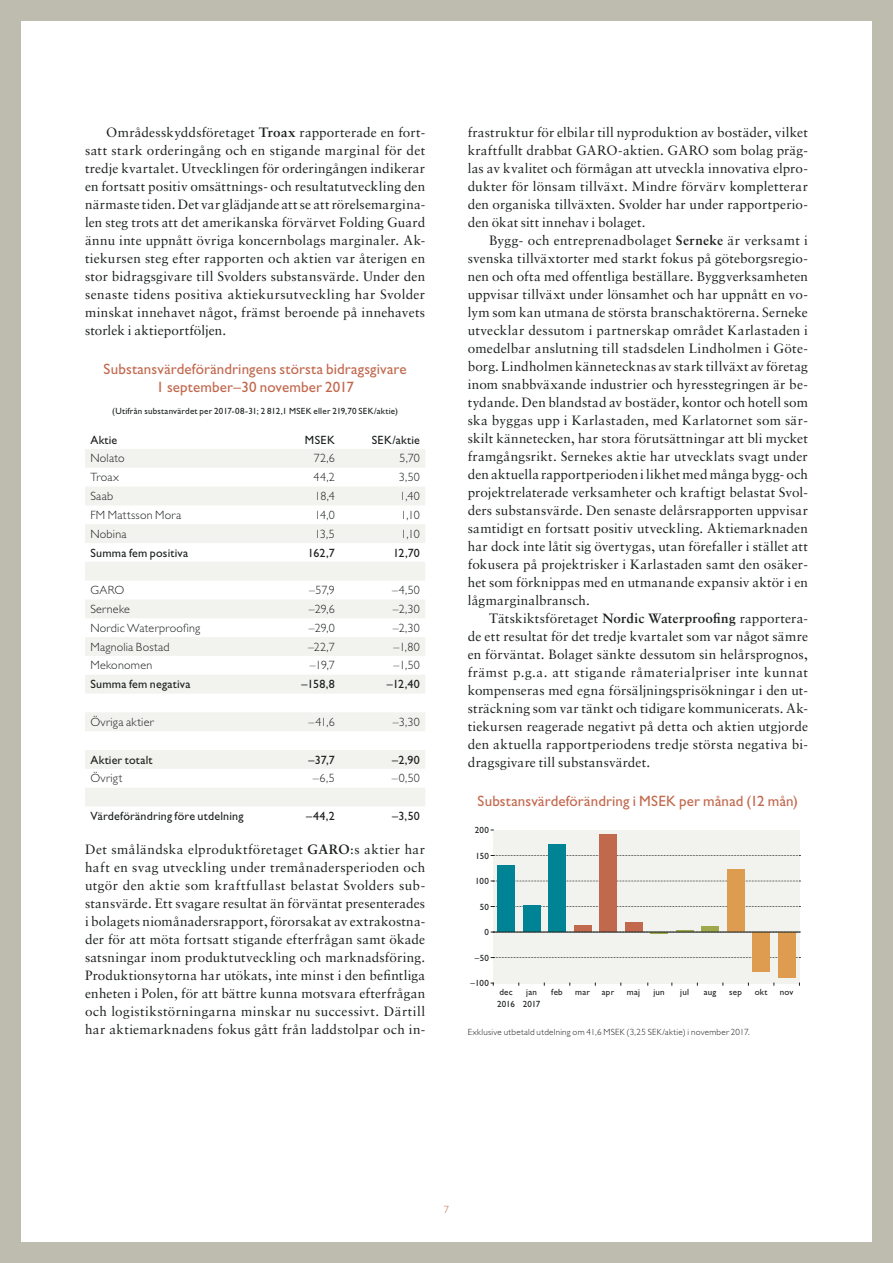
<style>
.page{position:relative;width:893px;height:1263px;background:#bdbcaf}
.page>*{position:absolute;margin:0;border:0;box-sizing:border-box;transform-origin:0 0}
.t1{font:15px/18px "Gill Sans Std";letter-spacing:.01em;color:#c2684d;text-align:center}
.t2{font:13.5px/18px "Sabon LT Std";letter-spacing:.02em;color:#1c211e;text-align:justify}
.t3{font:300 12px "Gill Sans Std";letter-spacing:.02em;color:#1c211e}
.t4{font:12px "Gill Sans Std";letter-spacing:.015em;color:#1c211e}
.t5{font:300 10.5px "Gill Sans Std";color:#c2684d}
.t6{font:9px "Gill Sans Std";letter-spacing:.025em;color:#1c211e}
.t7{font:300 9px "Gill Sans Std";letter-spacing:.03em;color:#1c211e}
.t8{font:9px "Gill Sans Std";letter-spacing:-.01em;color:#1c211e}
.s1{font-weight:700}
</style>
<div class="page">
<div style="left:21px;top:21px;width:851px;height:1221px;background:#fff"></div>
<svg style="left:85px;top:449px;width:340px;height:357px;fill:#f2f2ee"></svg>
<div style="left:493px;top:830px;width:306px;height:153px;background:#f2f2ee"></div>
<svg style="left:491px;top:855px;width:309px;height:1px"></svg>
<svg style="left:491px;top:881px;width:309px;height:1px"></svg>
<svg style="left:491px;top:906px;width:309px;height:1px"></svg>
<svg style="left:491px;top:957px;width:309px;height:1px"></svg>
<div style="left:497px;top:866px;width:17px;height:66px;background:#008394"></div>
<div style="left:523px;top:906px;width:17px;height:26px;background:#008394"></div>
<div style="left:549px;top:844px;width:17px;height:88px;background:#008394"></div>
<div style="left:574px;top:926px;width:17px;height:6px;background:#c2684d"></div>
<div style="left:600px;top:834px;width:17px;height:98px;background:#c2684d"></div>
<div style="left:625px;top:922px;width:17px;height:10px;background:#c2684d"></div>
<svg style="left:491px;top:930px;width:309px;height:4px"></svg>
<div style="left:702px;top:927px;width:17px;height:5px;background:#9fa84b"></div>
<div style="left:727px;top:869px;width:17px;height:63px;background:#de9c50"></div>
<div style="left:753px;top:932px;width:17px;height:39px;background:#de9c50"></div>
<div style="left:778px;top:932px;width:17px;height:46px;background:#de9c50"></div>
<hr style="left:493px;top:932px;width:306px;height:1px;background:#1c211e">
<p class="t2" style="left:85px;top:123px;width:342px;text-indent:21px">Områdesskyddsföretaget <span class="s1">Troax</span> rapporterade en fort&shy;satt stark orderingång och en stigande marginal för det tredje kvartalet. Utvecklingen för orderingången indikerar en fortsatt positiv omsättnings- och resultatutveckling den närmaste tiden. Det var glädjande att se att rörelsemargina&shy;len steg trots att det amerikanska förvärvet Folding Guard ännu inte uppnått övriga koncernbolags marginaler. Ak&shy;tiekursen steg efter rapporten och aktien var återigen en stor bidragsgivare till Svolders substansvärde. Under den senaste tidens positiva aktiekursutveckling har Svolder minskat innehavet något, främst beroende på innehavets storlek i aktieportföljen.</p>
<p class="t1" style="left:104px;top:360px;width:304px">Substansvärdeförändringens största bidragsgivare<br>1 september–30 november 2017</p>
<p class="t6" style="left:112px;top:406px;width:287px">(Utifrån substanvärdet per 2017-08-31; 2 812,1 MSEK eller 219,70 SEK/aktie)</p>
<p class="t4" style="left:90px;top:433px;width:29px">Aktie</p>
<p class="t4" style="left:305px;top:433px;width:31px">MSEK</p>
<p class="t4" style="left:372px;top:433px;width:50px">SEK/aktie</p>
<p class="t3" style="left:90px;top:452px;width:36px">Nolato</p>
<p class="t3" style="left:314px;top:452px;width:23px">72,6</p>
<p class="t3" style="left:399px;top:452px;width:22px">5,70</p>
<p class="t3" style="left:90px;top:470px;width:30px">Troax</p>
<p class="t3" style="left:314px;top:470px;width:23px">44,2</p>
<p class="t3" style="left:399px;top:470px;width:23px">3,50</p>
<p class="t3" style="left:90px;top:489px;width:24px">Saab</p>
<p class="t3" style="left:315px;top:489px;width:21px">18,4</p>
<p class="t3" style="left:400px;top:489px;width:22px">1,40</p>
<p class="t3" style="left:90px;top:508px;width:92px">FM Mattsson Mora</p>
<p class="t3" style="left:315px;top:508px;width:22px">14,0</p>
<p class="t3" style="left:401px;top:508px;width:21px">1,10</p>
<p class="t3" style="left:90px;top:527px;width:38px">Nobina</p>
<p class="t3" style="left:315px;top:527px;width:22px">13,5</p>
<p class="t3" style="left:401px;top:527px;width:21px">1,10</p>
<p class="t4" style="left:90px;top:546px;width:99px">Summa fem positiva</p>
<p class="t4" style="left:308px;top:546px;width:28px">162,7</p>
<p class="t4" style="left:393px;top:546px;width:28px">12,70</p>
<p class="t3" style="left:90px;top:583px;width:36px">GARO</p>
<p class="t3" style="left:309px;top:583px;width:27px">–57,9</p>
<p class="t3" style="left:392px;top:583px;width:29px">–4,50</p>
<p class="t3" style="left:90px;top:602px;width:41px">Serneke</p>
<p class="t3" style="left:309px;top:602px;width:27px">–29,6</p>
<p class="t3" style="left:393px;top:602px;width:29px">–2,30</p>
<p class="t3" style="left:90px;top:621px;width:112px">Nordic Waterproofing</p>
<p class="t3" style="left:309px;top:621px;width:27px">–29,0</p>
<p class="t3" style="left:393px;top:621px;width:29px">–2,30</p>
<p class="t3" style="left:90px;top:640px;width:81px">Magnolia Bostad</p>
<p class="t3" style="left:308px;top:640px;width:28px">–22,7</p>
<p class="t3" style="left:393px;top:640px;width:28px">–1,80</p>
<p class="t3" style="left:90px;top:659px;width:63px">Mekonomen</p>
<p class="t3" style="left:310px;top:659px;width:27px">–19,7</p>
<p class="t3" style="left:393px;top:659px;width:28px">–1,50</p>
<p class="t4" style="left:90px;top:677px;width:102px">Summa fem negativa</p>
<p class="t4" style="left:302px;top:677px;width:35px">–158,8</p>
<p class="t4" style="left:387px;top:677px;width:35px">–12,40</p>
<p class="t3" style="left:90px;top:715px;width:65px">Övriga aktier</p>
<p class="t3" style="left:308px;top:715px;width:28px">–41,6</p>
<p class="t3" style="left:393px;top:715px;width:28px">–3,30</p>
<p class="t4" style="left:90px;top:753px;width:64px">Aktier totalt</p>
<p class="t4" style="left:309px;top:753px;width:28px">–37,7</p>
<p class="t4" style="left:392px;top:753px;width:29px">–2,90</p>
<p class="t3" style="left:90px;top:771px;width:34px">Övrigt</p>
<p class="t3" style="left:313px;top:771px;width:24px">–6,5</p>
<p class="t3" style="left:392px;top:771px;width:30px">–0,50</p>
<p class="t4" style="left:90px;top:809px;width:155px">Värdeförändring före utdelning</p>
<p class="t4" style="left:306px;top:809px;width:30px">–44,2</p>
<p class="t4" style="left:392px;top:809px;width:29px">–3,50</p>
<p class="t2" style="left:85px;top:840px;width:342px">Det småländska elproduktföretaget <span class="s1">GARO</span>:s aktier har haft en svag utveckling under tremånadersperioden och utgör den aktie som kraftfullast belastat Svolders sub&shy;stansvärde. Ett svagare resultat än förväntat presenterades i bolagets niomånadersrapport, förorsakat av extrakostna&shy;der för att möta fortsatt stigande efterfrågan samt ökade satsningar inom produktutveckling och marknadsföring.<br>Produktionsytorna har utökats, inte minst i den befintliga enheten i Polen, för att bättre kunna motsvara efterfrågan och logistikstörningarna minskar nu successivt. Därtill har aktiemarknadens fokus gått från laddstolpar och in-</p>
<p class="t2" style="left:468px;top:123px;width:342px">frastruktur för elbilar till nyproduktion av bostäder, vilket kraftfullt drabbat GARO-aktien. GARO som bolag präg&shy;las av kvalitet och förmågan att utveckla innovativa elpro&shy;dukter för lönsam tillväxt. Mindre förvärv kompletterar den organiska tillväxten. Svolder har under rapportperio&shy;den ökat sitt innehav i bolaget.</p>
<p class="t2" style="left:468px;top:231px;width:342px;text-indent:21px">Bygg- och entreprenadbolaget <span class="s1">Serneke</span> är verksamt i svenska tillväxtorter med starkt fokus på göteborgsregio&shy;nen och ofta med offentliga beställare. Byggverksamheten uppvisar tillväxt under lönsamhet och har uppnått en vo&shy;lym som kan utmana de största branschaktörerna. Serneke utvecklar dessutom i partnerskap området Karlastaden i omedelbar anslutning till stadsdelen Lindholmen i Göte&shy;borg. Lindholmen kännetecknas av stark tillväxt av företag inom snabbväxande industrier och hyresstegringen är be&shy;tydande. Den blandstad av bostäder, kontor och hotell som ska byggas upp i Karlastaden, med Karlatornet som sär&shy;skilt kännetecken, har stora förutsättningar att bli mycket framgångsrikt. Sernekes aktie har utvecklats svagt under den aktuella rapportperioden i likhet med många bygg- och projektrelaterade verksamheter och kraftigt belastat Svol&shy;ders substansvärde. Den senaste delårsrapporten uppvisar samtidigt en fortsatt positiv utveckling. Aktiemarknaden har dock inte låtit sig övertygas, utan förefaller i stället att fokusera på projektrisker i Karlastaden samt den osäker&shy;het som förknippas med en utmanande expansiv aktör i en lågmarginalbransch.</p>
<p class="t2" style="left:468px;top:609px;width:342px;text-indent:21px">Tätskiktsföretaget <span class="s1">Nordic Waterproofing</span> rapportera&shy;de ett resultat för det tredje kvartalet som var något sämre en förväntat. Bolaget sänkte dessutom sin helårsprognos, främst p.g.a. att stigande råmaterialpriser inte kunnat kompenseras med egna försäljningsprisökningar i den ut&shy;sträckning som var tänkt och tidigare kommunicerats. Ak&shy;tiekursen reagerade negativt på detta och aktien utgjorde den aktuella rapportperiodens tredje största negativa bi&shy;dragsgivare till substansvärdet.</p>
<p class="t1" style="left:478px;top:792px;width:322px">Substansvärdeförändring i MSEK per månad (12 mån)</p>
<p class="t6" style="left:475px;top:825px;width:16px">200</p>
<p class="t6" style="left:475px;top:850px;width:15px">150</p>
<p class="t6" style="left:475px;top:876px;width:15px">100</p>
<p class="t6" style="left:480px;top:901px;width:11px">50</p>
<p class="t6" style="left:484px;top:927px;width:6px">0</p>
<p class="t6" style="left:475px;top:952px;width:16px">–50</p>
<p class="t6" style="left:470px;top:978px;width:20px">–100</p>
<p class="t6" style="left:499px;top:986px;width:15px">dec</p>
<p class="t6" style="left:526px;top:986px;width:12px">jan</p>
<p class="t6" style="left:551px;top:986px;width:13px">feb</p>
<p class="t6" style="left:575px;top:986px;width:16px">mar</p>
<p class="t6" style="left:602px;top:986px;width:14px">apr</p>
<p class="t6" style="left:653px;top:986px;width:13px">jun</p>
<p class="t6" style="left:680px;top:986px;width:10px">jul</p>
<p class="t6" style="left:704px;top:986px;width:14px">aug</p>
<p class="t6" style="left:729px;top:986px;width:14px">sep</p>
<p class="t6" style="left:780px;top:986px;width:15px">nov</p>
<p class="t6" style="left:627px;top:986px;width:15px">maj</p>
<p class="t6" style="left:755px;top:986px;width:14px">okt</p>
<p class="t7" style="left:468px;top:1027px;width:283px">Exklusive utbetald utdelning om 41,6 MSEK (3,25 SEK/aktie) i november 2017.</p>
<p class="t8" style="left:497px;top:999px;width:45px">2016 2017</p>
<p class="t5" style="left:444px;top:1204px;width:7px">7</p>
</div>
